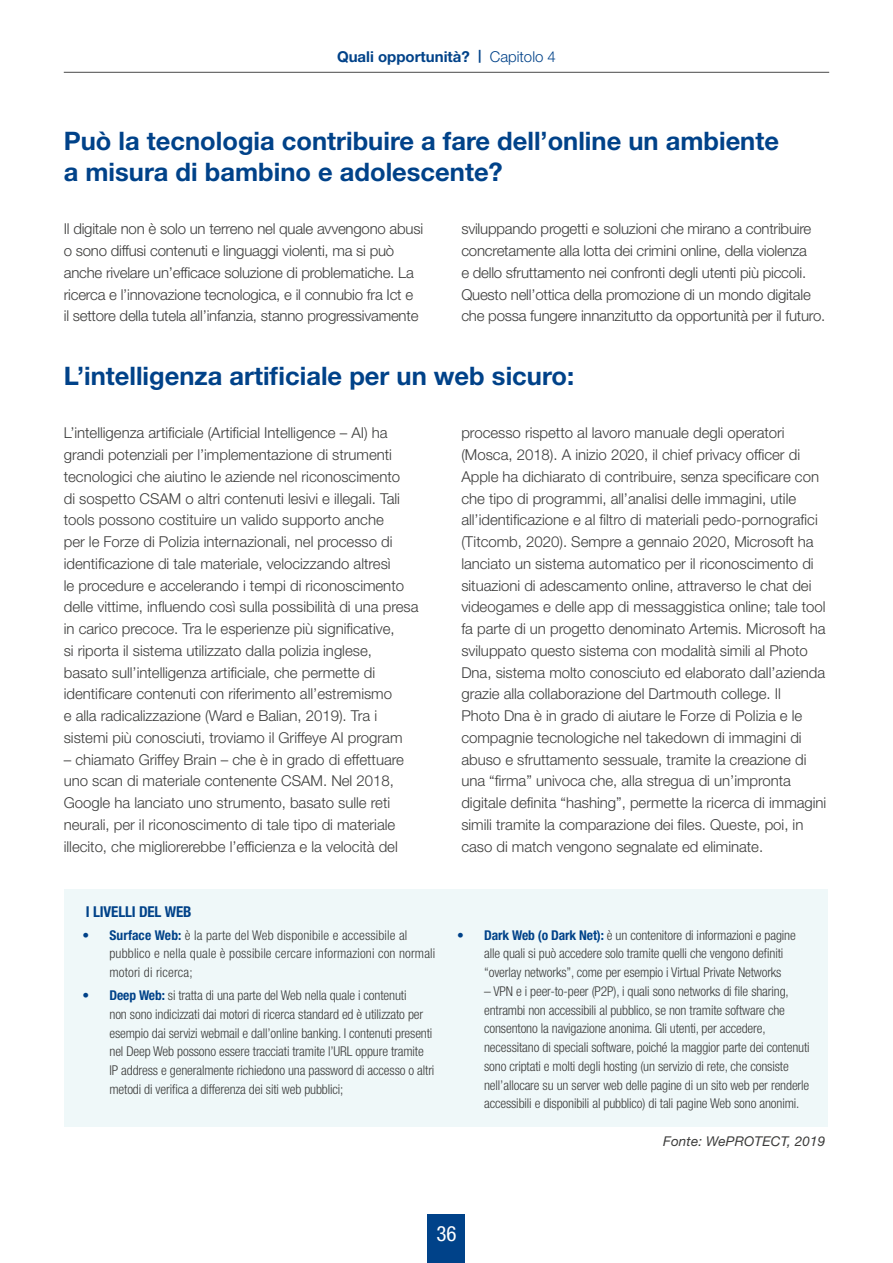
<style>
.page{position:relative;width:893px;height:1263px;background:#fff}
.page>*{position:absolute;margin:0;border:0;box-sizing:border-box;transform-origin:0 0}
.t1{font:700 25.5px/31.5px "Helvetica Neue LT Std";color:#004289}
.t2{font:condensed 21px "Helvetica Neue LT Std";color:#fff}
.t3{font:300 15px/21.8px "Helvetica Neue LT Std";color:#3c3c3b}
.t4{font:700 15px "Helvetica Neue LT Std";color:#004289}
.t5{font:700 condensed 15px "Helvetica Neue LT Std";letter-spacing:-.01em;color:#004289}
.t6{font:300 condensed 13.5px/18.8px "Helvetica Neue LT Std";letter-spacing:-.01em;color:#3c3c3b}
.t7{font:300 condensed 13.5px/18.8px "Helvetica Neue LT Std";letter-spacing:.01em;color:#3c3c3b}
.t8{font:italic 13.5px "Helvetica Neue LT Std";letter-spacing:.01em;color:#3c3c3b}
.s1{font-size:12.9px}
.s2{font-weight:300}
.s3{font-weight:700;color:#004289}
</style>
<div class="page">
<hr style="left:64px;top:72px;width:765px;height:1px;background:#4a4a49">
<div style="left:428px;top:1214px;width:37px;height:49px;background:#004289"></div>
<div style="left:65px;top:889px;width:763px;height:237px;background:#eff8f9"></div>
<p class="t4" style="left:337px;top:47px;width:220px">Quali opportunità? <span class="s1">|</span> <span class="s2">Capitolo 4</span></p>
<h1 class="t1" style="left:64px;top:124px;width:717px">Può la tecnologia contribuire a fare dell’online un ambiente a misura di bambino e adolescente?</h1>
<p class="t3" style="left:64px;top:218px;width:361px">Il digitale non è solo un terreno nel quale avvengono abusi o sono diffusi contenuti e linguaggi violenti, ma si può anche rivelare un’efficace soluzione di problematiche. La ricerca e l’innovazione tecnologica, e il connubio fra Ict e<br>il settore della tutela all’infanzia, stanno progressivamente</p>
<p class="t3" style="left:461px;top:218px;width:366px">sviluppando progetti e soluzioni che mirano a contribuire concretamente alla lotta dei crimini online, della violenza<br>e dello sfruttamento nei confronti degli utenti più piccoli.<br>Questo nell’ottica della promozione di un mondo digitale che possa fungere innanzitutto da opportunità per il futuro.</p>
<h1 class="t1" style="left:64px;top:360px;width:512px">L’intelligenza artificiale per un web sicuro:</h1>
<p class="t3" style="left:64px;top:422px;width:356px">L’intelligenza artificiale (Artificial Intelligence – AI) ha grandi potenziali per l’implementazione di strumenti tecnologici che aiutino le aziende nel riconoscimento<br>di sospetto CSAM o altri contenuti lesivi e illegali. Tali tools possono costituire un valido supporto anche<br>per le Forze di Polizia internazionali, nel processo di identificazione di tale materiale, velocizzando altresì<br>le procedure e accelerando i tempi di riconoscimento delle vittime, influendo così sulla possibilità di una presa in carico precoce. Tra le esperienze più significative,<br>si riporta il sistema utilizzato dalla polizia inglese, basato sull’intelligenza artificiale, che permette di identificare contenuti con riferimento all’estremismo<br>e alla radicalizzazione (Ward e Balian, 2019). Tra i sistemi più conosciuti, troviamo il Griffeye AI program</p>
<p class="t3" style="left:64px;top:748px;width:342px">– chiamato Griffey Brain – che è in grado di effettuare uno scan di materiale contenente CSAM. Nel 2018, Google ha lanciato uno strumento, basato sulle reti neurali, per il riconoscimento di tale tipo di materiale illecito, che migliorerebbe l’efficienza e la velocità del</p>
<p class="t3" style="left:461px;top:422px;width:366px">processo rispetto al lavoro manuale degli operatori (Mosca, 2018). A inizio 2020, il chief privacy officer di Apple ha dichiarato di contribuire, senza specificare con che tipo di programmi, all’analisi delle immagini, utile all’identificazione e al filtro di materiali pedo-pornografici (Titcomb, 2020). Sempre a gennaio 2020, Microsoft ha lanciato un sistema automatico per il riconoscimento di situazioni di adescamento online, attraverso le chat dei videogames e delle app di messaggistica online; tale tool fa parte di un progetto denominato Artemis. Microsoft ha sviluppato questo sistema con modalità simili al Photo Dna, sistema molto conosciuto ed elaborato dall’azienda grazie alla collaborazione del Dartmouth college. Il<br>Photo Dna è in grado di aiutare le Forze di Polizia e le compagnie tecnologiche nel takedown di immagini di abuso e sfruttamento sessuale, tramite la creazione di una “firma” univoca che, alla stregua di un’impronta digitale definita “hashing”, permette la ricerca di immagini simili tramite la comparazione dei files. Queste, poi, in caso di match vengono segnalate ed eliminate.</p>
<p class="t5" style="left:86px;top:902px;width:107px">I LIVELLI DEL WEB</p>
<p class="t7" style="left:109px;top:925px;width:327px;text-indent:-27px"><span class="s3">• Surface Web:</span> è la parte del Web disponibile e accessibile al pubblico e nella quale è possibile cercare informazioni con normali motori di ricerca;</p>
<p class="t6" style="left:109px;top:986px;width:326px;text-indent:-27px"><span class="s3">• Deep Web:</span> si tratta di una parte del Web nella quale i contenuti<br>non sono indicizzati dai motori di ricerca standard ed è utilizzato per esempio dai servizi webmail e dall’online banking. I contenuti presenti nel Deep Web possono essere tracciati tramite l’URL oppure tramite IP address e generalmente richiedono una password di accesso o altri metodi di verifica a differenza dei siti web pubblici;</p>
<p class="t6" style="left:484px;top:925px;width:313px;text-indent:-27px"><span class="s3">• Dark Web (o Dark Net):</span> è un contenitore di informazioni e pagine alle quali si può accedere solo tramite quelli che vengono definiti “overlay networks”, come per esempio i Virtual Private Networks</p>
<p class="t6" style="left:484px;top:981px;width:327px">– VPN e i peer-to-peer (P2P), i quali sono networks di file sharing, entrambi non accessibili al pubblico, se non tramite software che consentono la navigazione anonima. Gli utenti, per accedere, necessitano di speciali software, poiché la maggior parte dei contenuti sono criptati e molti degli hosting (un servizio di rete, che consiste nell’allocare su un server web delle pagine di un sito web per renderle accessibili e disponibili al pubblico) di tali pagine Web sono anonimi.</p>
<p class="t8" style="left:663px;top:1133px;width:164px">Fonte: WePROTECT, 2019</p>
<h2 class="t2" style="left:436px;top:1221px;width:22px">36</h2>
</div>
